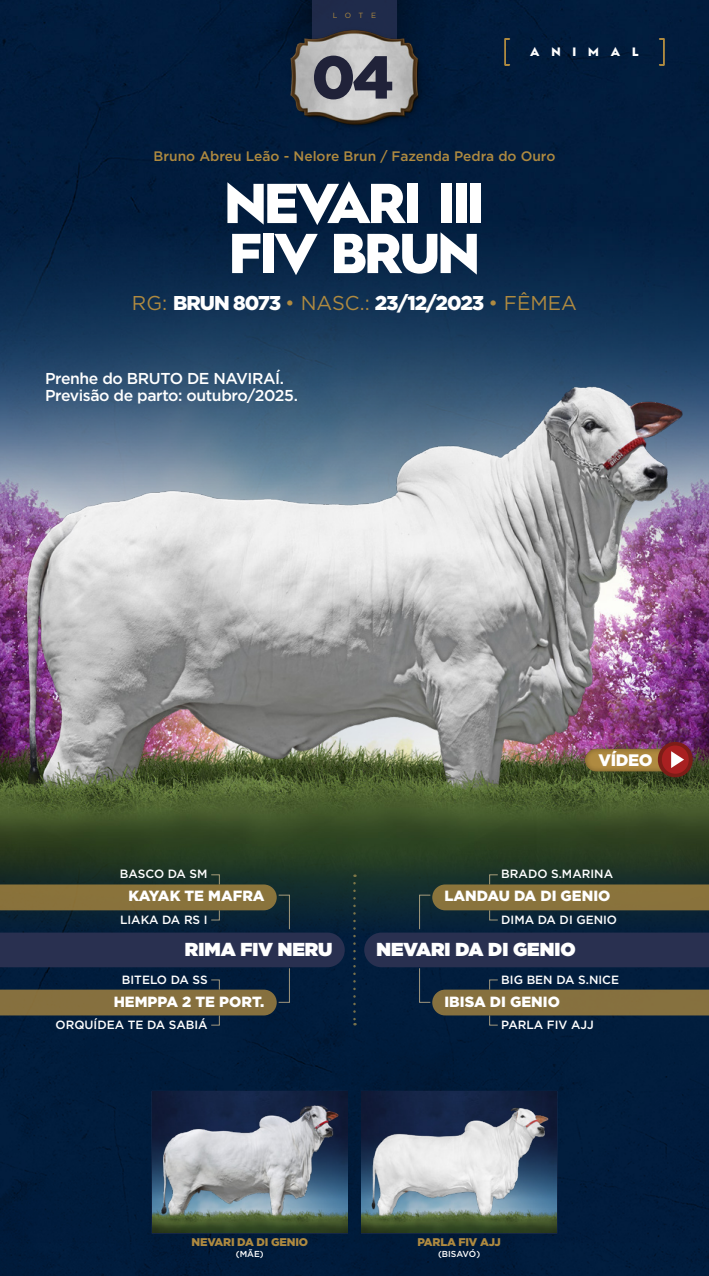
<style>
.page{position:relative;width:709px;height:1276px;background:#fff}
.page>*{position:absolute;margin:0;border:0;box-sizing:border-box;transform-origin:0 0}
.t1{font:900 60.25px "Gotham";color:#202239}
.t2{font:900 56.25px/50px "Hurme Geometric Sans 1";letter-spacing:-.05em;color:#fff}
.t3{font:900 20px "Gotham";letter-spacing:-.05em;color:#fff}
.t4{font:900 18.75px "Gotham";color:#fff}
.t5{font:900 16.62px "Gotham";letter-spacing:-.025em;color:#fff}
.t6{font:500 15.75px/17.4px "Gotham";letter-spacing:-.025em;color:#fff}
.t7{font:900 14.75px "Gotham";color:#fff}
.t8{font:500 13.75px "Gotham";color:#af8a40}
.t9{font:900 12.25px "Hurme Geometric Sans 1";letter-spacing:.975em;color:#fff}
.t10{font:500 12px "Gotham";color:#fff}
.t11{font:900 11.12px "Gotham";letter-spacing:-.02em;color:#af8a40}
.t12{font:500 8.75px "Gotham";color:#fff}
.t13{font:7.5px "Gotham";color:#af8a40}
.s1{font-weight:400;color:#af8a40}
</style>
<div class="page">
<img style="left:0;top:0;width:709px;height:617px">
<div style="left:272px;top:0;width:164px;height:127px;background:#001733"></div>
<svg style="left:312px;top:0;width:85px;height:17px"></svg>
<img style="left:272px;top:17px;width:166px;height:119px">
<div style="left:0;top:1242px;width:709px;height:34px;background:#001b3c"></div>
<img style="left:0;top:820px;width:709px;height:422px">
<svg style="left:0;top:874px;width:345px;height:151px;background:#313a3e"></svg>
<svg style="left:364px;top:874px;width:345px;height:151px;background:#323b3f"></svg>
<svg style="left:353px;top:883px;width:3px;height:142px"></svg>
<svg style="left:504px;top:38px;width:6px;height:28px"></svg>
<svg style="left:658px;top:38px;width:7px;height:28px"></svg>
<svg style="left:151px;top:1090px;width:197px;height:144px"></svg>
<img style="left:152px;top:1091px;width:195px;height:111px">
<img style="left:160px;top:1103px;width:181px;height:99px">
<img style="left:152px;top:1202px;width:195px;height:30px">
<svg style="left:360px;top:1090px;width:198px;height:144px"></svg>
<img style="left:361px;top:1091px;width:195px;height:111px">
<img style="left:369px;top:1105px;width:181px;height:97px">
<img style="left:361px;top:1202px;width:195px;height:30px">
<img style="left:10px;top:379px;width:689px;height:351px">
<img style="left:0;top:730px;width:709px;height:90px">
<div style="left:582px;top:747px;width:96px;height:25px;background:#000;opacity:.45"></div>
<svg style="left:658px;top:742px;width:34px;height:35px"></svg>
<p class="t13" style="left:333px;top:11px;width:45px">LOTE</p>
<h1 class="t1" style="left:311px;top:42px;width:84px">04</h1>
<p class="t9" style="left:530px;top:43px;width:110px">ANIMAL</p>
<p class="t8" style="left:153px;top:148px;width:403px">Bruno Abreu Leão - Nelore Brun / Fazenda Pedra do Ouro</p>
<h2 class="t2" style="left:224px;top:175px;width:262px">NEVARI III<br>FIV BRUN</h2>
<h3 class="t3" style="left:132px;top:292px;width:447px"><span class="s1">RG:</span> BRUN 8073 <span class="s1">• NASC.:</span> 23/12/2023 <span class="s1">• FÊMEA</span></h3>
<h3 class="t6" style="left:45px;top:369px;width:254px">Prenhe do BRUTO DE NAVIRAÍ.<br>Previsão de parto: outubro/2025.</h3>
<h3 class="t5" style="left:598px;top:750px;width:55px">VÍDEO</h3>
<p class="t10" style="left:120px;top:866px;width:89px">BASCO DA SM</p>
<p class="t10" style="left:120px;top:912px;width:89px">LIAKA DA RS I</p>
<p class="t7" style="left:128px;top:887px;width:138px">KAYAK TE MAFRA</p>
<p class="t10" style="left:501px;top:866px;width:113px">BRADO S.MARINA</p>
<p class="t10" style="left:501px;top:912px;width:117px">DIMA DA DI GENIO</p>
<p class="t7" style="left:444px;top:887px;width:167px">LANDAU DA DI GENIO</p>
<h3 class="t4" style="left:185px;top:938px;width:149px">RIMA FIV NERU</h3>
<h3 class="t4" style="left:376px;top:938px;width:201px">NEVARI DA DI GENIO</h3>
<p class="t10" style="left:122px;top:972px;width:87px">BITELO DA SS</p>
<p class="t10" style="left:56px;top:1017px;width:154px">ORQUÍDEA TE DA SABIÁ</p>
<p class="t7" style="left:114px;top:993px;width:152px">HEMPPA 2 TE PORT.</p>
<p class="t10" style="left:501px;top:972px;width:119px">BIG BEN DA S.NICE</p>
<p class="t10" style="left:501px;top:1017px;width:94px">PARLA FIV AJJ</p>
<p class="t7" style="left:444px;top:993px;width:117px">IBISA DI GENIO</p>
<p class="t11" style="left:191px;top:1236px;width:118px">NEVARI DA DI GENIO</p>
<p class="t12" style="left:236px;top:1249px;width:29px">(MÃE)</p>
<p class="t11" style="left:417px;top:1236px;width:85px">PARLA FIV AJJ</p>
<p class="t12" style="left:438px;top:1249px;width:44px">(BISAVÓ)</p>
</div>
